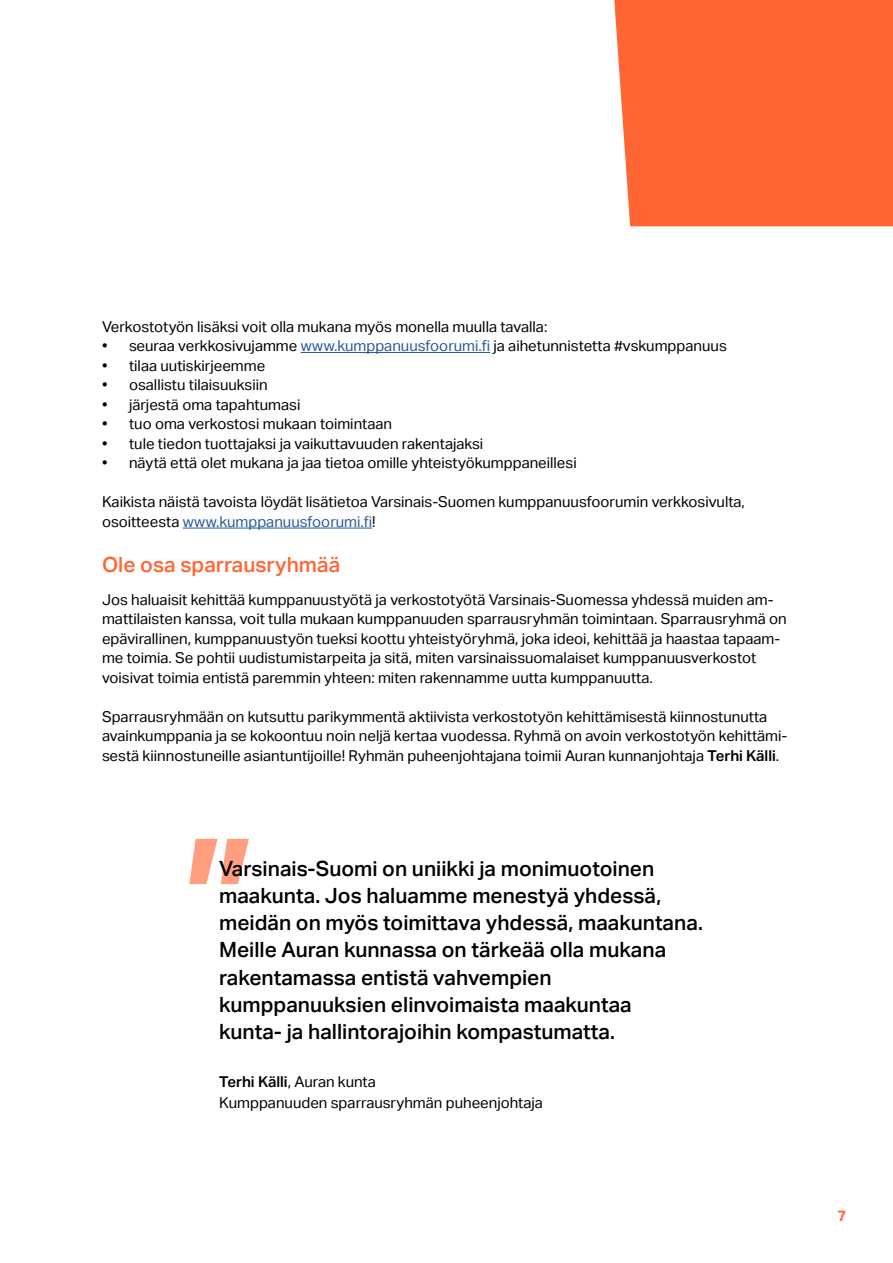
<style>
.page{position:relative;width:893px;height:1263px;background:#fff}
.page>*{position:absolute;margin:0;border:0;box-sizing:border-box;transform-origin:0 0}
.t1{font:500 21px/27px "Aktiv Grotesk";color:#000}
.H3_alaotsikko{font:500 21px "Aktiv Grotesk";color:#f63}
.Leipäteksti{font:15px/19.5px "Aktiv Grotesk";color:#000}
.Lista{font:15px "Aktiv Grotesk";color:#000}
.t2{font:700 15px "Aktiv Grotesk";color:#f63}
.s1{color:#275b9b}
.s2{font-weight:600}
</style>
<div class="page">
<svg style="left:189px;top:839px;width:60px;height:45px"></svg>
<div style="left:614px;top:0;width:279px;height:226px;background:#f63"></div>
<hr style="left:301px;top:352px;width:189px;height:1px;background:#275b9b">
<hr style="left:183px;top:527px;width:189px;height:1px;background:#275b9b">
<p class="Leipäteksti" style="left:102px;top:317px;width:447px">Verkostotyön lisäksi voit olla mukana myös monella muulla tavalla:</p>
<p class="Lista" style="left:102px;top:337px;width:626px">• seuraa verkkosivujamme <span class="s1">www.kumppanuusfoorumi.fi</span> ja aihetunnistetta #vskumppanuus</p>
<p class="Lista" style="left:102px;top:357px;width:165px">• tilaa uutiskirjeemme</p>
<p class="Lista" style="left:102px;top:376px;width:167px">• osallistu tilaisuuksiin</p>
<p class="Lista" style="left:102px;top:396px;width:200px">• järjestä oma tapahtumasi</p>
<p class="Lista" style="left:102px;top:415px;width:292px">• tuo oma verkostosi mukaan toimintaan</p>
<p class="Lista" style="left:102px;top:435px;width:383px">• tule tiedon tuottajaksi ja vaikuttavuuden rakentajaksi</p>
<p class="Lista" style="left:102px;top:454px;width:476px">• näytä että olet mukana ja jaa tietoa omille yhteistyökumppaneillesi</p>
<p class="Leipäteksti" style="left:102px;top:492px;width:644px">Kaikista näistä tavoista löydät lisätietoa Varsinais-Suomen kumppanuusfoorumin verkkosivulta, osoitteesta <span class="s1">www.kumppanuusfoorumi.fi</span>!</p>
<h3 class="H3_alaotsikko" style="left:102px;top:552px;width:240px">Ole osa sparrausryhmää</h3>
<p class="Leipäteksti" style="left:102px;top:590px;width:686px">Jos haluaisit kehittää kumppanuustyötä ja verkostotyötä Varsinais-Suomessa yhdessä muiden am&shy;mattilaisten kanssa, voit tulla mukaan kumppanuuden sparrausryhmän toimintaan. Sparrausryhmä on epävirallinen, kumppanuustyön tueksi koottu yhteistyöryhmä, joka ideoi, kehittää ja haastaa tapaam&shy;me toimia. Se pohtii uudistumistarpeita ja sitä, miten varsinaissuomalaiset kumppanuusverkostot voisivat toimia entistä paremmin yhteen: miten rakennamme uutta kumppanuutta.</p>
<p class="Leipäteksti" style="left:102px;top:707px;width:687px">Sparrausryhmään on kutsuttu parikymmentä aktiivista verkostotyön kehittämisestä kiinnostunutta avainkumppania ja se kokoontuu noin neljä kertaa vuodessa. Ryhmä on avoin verkostotyön kehittämi&shy;sestä kiinnostuneille asiantuntijoille! Ryhmän puheenjohtajana toimii Auran kunnanjohtaja <span class="s2">Terhi Källi</span>.</p>
<p class="t1" style="left:219px;top:856px;width:485px">Varsinais-Suomi on uniikki ja monimuotoinen maakunta. Jos haluamme menestyä yhdessä, meidän on myös toimittava yhdessä, maakuntana.<br>Meille Auran kunnassa on tärkeää olla mukana rakentamassa entistä vahvempien kumppanuuksien elinvoimaista maakuntaa<br>kunta- ja hallintorajoihin kompastumatta.</p>
<p class="Leipäteksti" style="left:219px;top:1071px;width:158px"><span class="s2">Terhi Källi</span>, Auran kunta</p>
<p class="Leipäteksti" style="left:219px;top:1093px;width:325px">Kumppanuuden sparrausryhmän puheenjohtaja</p>
<p class="t2" style="left:837px;top:1206px;width:10px">7</p>
</div>
